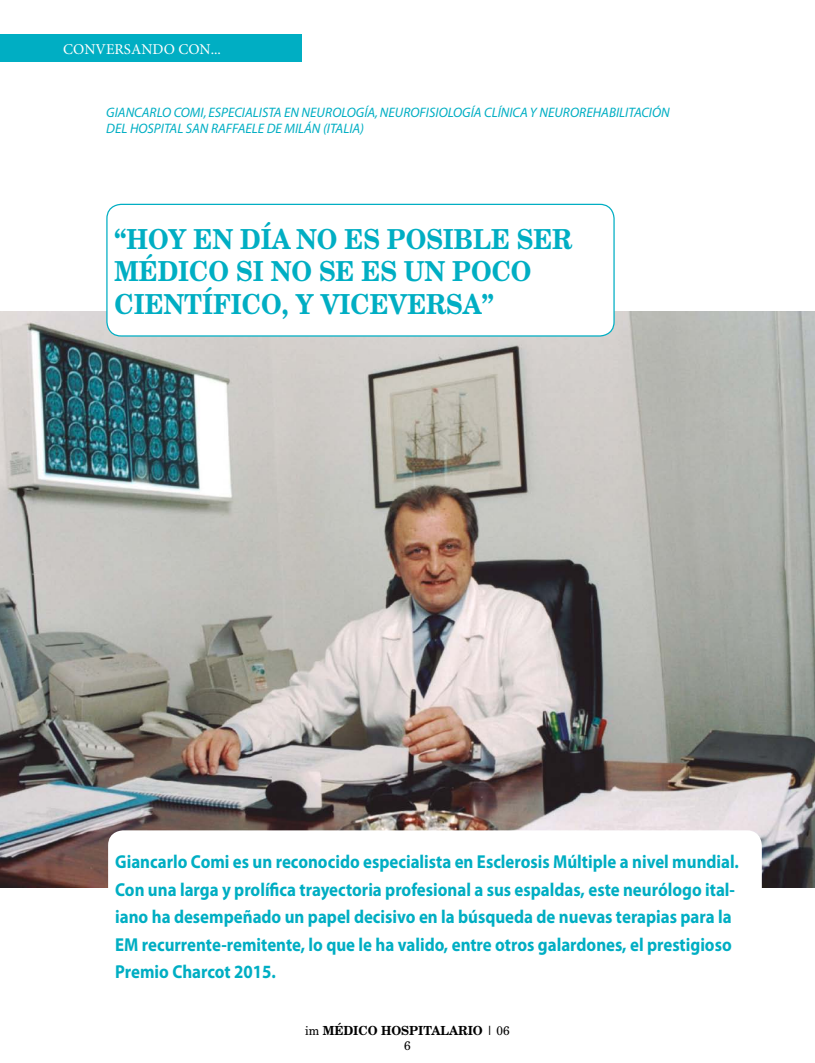
<style>
.page{position:relative;width:815px;height:1063px;background:#fff}
.page>*{position:absolute;margin:0;border:0;box-sizing:border-box;transform-origin:0 0}
.t1{font:700 27.5px/32.5px "New Brunswick";color:#00aec3;scale:.9 1}
.t2{font:700 18.75px/27.5px "Myriad Pro";color:#00aec3;scale:.9 1}
.t3{font:15px "Minion Pro";color:#fff}
.t4{font:italic 13.75px/16.5px "Myriad";color:#00aec3}
.t5{font:700 12.5px/15px "New Brunswick";color:#000;text-align:center;scale:.95 1}
.s1{font-weight:400}
</style>
<div class="page">
<div style="left:0;top:35px;width:302px;height:27px;background:#00aec3"></div>
<img style="left:0;top:312px;width:815px;height:576px">
<div style="left:107px;top:204px;width:507px;height:132px;background:#fff;border-radius:14px"></div>
<div style="left:106px;top:204px;width:509px;height:133px;border:1px solid #00aec3;border-radius:14px"></div>
<div style="left:108px;top:830px;width:654px;height:166px;background:#fff;border-radius:15px"></div>
<p class="t3" style="left:63px;top:39px;width:159px">CONVERSANDO CON...</p>
<p class="t4" style="left:106px;top:104px;width:565px">GIANCARLO COMI, ESPECIALISTA EN NEUROLOGÍA, NEUROFISIOLOGÍA CLÍNICA Y NEUROREHABILITACIÓN<br>DEL HOSPITAL SAN RAFFAELE DE MILÁN (ITALIA)</p>
<h1 class="t1" style="left:115px;top:222px;width:322px">“HOY EN DÍA NO ES POSI</h1>
<h1 class="t1" style="left:454px;top:222px;width:133px">BLE SER</h1>
<h1 class="t1" style="left:115px;top:254px;width:22px">MÉDICO</h1>
<h1 class="t1" style="left:115px;top:254px;width:398px;text-indent:122px">SI NO SE ES UN POCO<br>CIENTÍFICO</h1>
<h1 class="t1" style="left:282px;top:287px;width:182px">, Y VIC EVERSA</h1>
<h1 class="t1" style="left:482px;top:287px;width:15px">”</h1>
<p class="t2" style="left:115px;top:847px;width:695px">Giancarlo Comi es un reconocido especialista en Esclerosis Múltiple a nivel mundial.<br>Con una larga y prolífica trayectoria profesional a sus espaldas, este neurólogo ital&shy;iano ha desempeñado un papel decisivo en la búsqueda de nuevas terapias para la EM recurrente-remitente, lo que le ha valido, entre otros galardones, el prestigioso Premio Charcot 2015.</p>
<p class="t5" style="left:305px;top:1023px;width:217px"><span class="s1">im</span> MÉDICO HOSPITALARIO <span class="s1">| 06<br>6</span></p>
</div>
